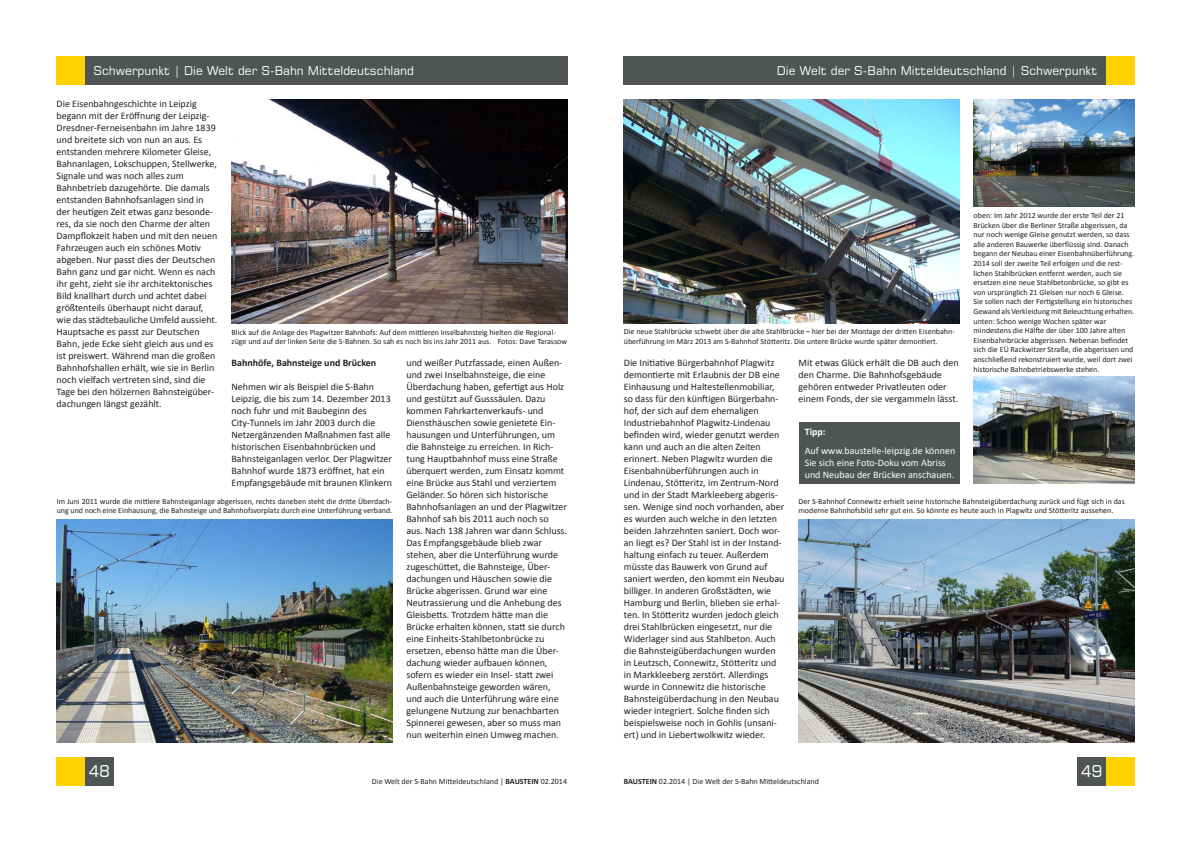
<style>
.page{position:relative;width:1191px;height:842px;background:#fff}
.page>*{position:absolute;margin:0;border:0;box-sizing:border-box;transform-origin:0 0}
.t1{font:16px "Square 721 BT";color:#fff}
.t2{font:12px "Square 721 BT";color:#fff}
.t3{font:10px/12px "Calibri";color:#231f20}
.t4{font:10px/12px "Calibri";color:#fff}
.t5{font:700 10px "Calibri";color:#231f20}
.t6{font:700 10px "Calibri";color:#fff}
.t7{font:8px/9.6px "Calibri";color:#231f20}
.s1{font-weight:700}
</style>
<div class="page">
<div style="left:624px;top:57px;width:482px;height:28px;background:#515455"></div>
<div style="left:85px;top:57px;width:482px;height:28px;background:#515455"></div>
<div style="left:85px;top:757px;width:28px;height:28px;background:#515455"></div>
<div style="left:1077px;top:757px;width:29px;height:28px;background:#515455"></div>
<div style="left:57px;top:57px;width:28px;height:28px;background:#ffd200"></div>
<div style="left:57px;top:757px;width:28px;height:28px;background:#ffd200"></div>
<div style="left:1106px;top:757px;width:28px;height:28px;background:#ffd200"></div>
<div style="left:1106px;top:57px;width:28px;height:28px;background:#ffd200"></div>
<img style="left:624px;top:99px;width:335px;height:224px">
<img style="left:57px;top:519px;width:335px;height:224px">
<img style="left:231px;top:99px;width:336px;height:224px">
<img style="left:798px;top:519px;width:336px;height:224px">
<img style="left:973px;top:99px;width:161px;height:107px">
<img style="left:973px;top:376px;width:161px;height:107px">
<div style="left:798px;top:422px;width:161px;height:61px;background:#515455"></div>
<p class="t2" style="left:94px;top:64px;width:322px">Schwerpunkt | Die Welt der S-Bahn Mitteldeutschland</p>
<p class="t2" style="left:777px;top:64px;width:322px">Die Welt der S-Bahn Mitteldeutschland | Schwerpunkt</p>
<p class="t3" style="left:57px;top:98px;width:162px">Die Eisenbahngeschichte in Leipzig begann mit der Eröffnung der Leipzig-Dresdner-Ferneisenbahn im Jahre 1839 und breitete sich von nun an aus. Es entstanden mehrere Kilometer Gleise, Bahnanlagen, Lokschuppen, Stellwerke, Signale und was noch alles zum Bahnbetrieb dazugehörte. Die damals entstanden Bahnhofsanlagen sind in der heutigen Zeit etwas ganz besonde&shy;res, da sie noch den Charme der alten Dampflokzeit haben und mit den neuen Fahrzeugen auch ein schönes Motiv abgeben. Nur passt dies der Deutschen Bahn ganz und gar nicht. Wenn es nach ihr geht, zieht sie ihr architektonisches Bild knallhart durch und achtet dabei größtenteils überhaupt nicht darauf, wie das städtebauliche Umfeld aussieht.<br>Hauptsache es passt zur Deutschen Bahn, jede Ecke sieht gleich aus und es ist preiswert. Während man die großen Bahnhofshallen erhält, wie sie in Berlin noch vielfach vertreten sind, sind die Tage bei den hölzernen Bahnsteigüber&shy;dachungen längst gezählt.</p>
<p class="t7" style="left:973px;top:211px;width:162px">oben: Im Jahr 2012 wurde der erste Teil der 21<br>Brücken über die Berliner Straße abgerissen, da nur noch wenige Gleise genutzt werden, so dass alle anderen Bauwerke überflüssig sind. Danach begann der Neubau einer Eisenbahnüberführung.<br>2014 soll der zweite Teil erfolgen und die rest&shy;lichen Stahlbrücken entfernt werden, auch sie ersetzen eine neue Stahlbetonbrücke, so gibt es von ursprünglich 21 Gleisen nur noch 6 Gleise.<br>Sie sollen nach der Fertigstellung ein historisches Gewand als Verkleidung mit Beleuchtung erhalten. unten: Schon wenige Wochen später war mindestens die Hälfte der über 100 Jahre alten Eisenbahnbrücke abgerissen. Nebenan befindet sich die EÜ Rackwitzer Straße, die abgerissen und anschließend rekonstruiert wurde, weil dort zwei historische Bahnbetriebswerke stehen.</p>
<p class="t7" style="left:624px;top:327px;width:332px">Die neue Stahlbrücke schwebt über die alte Stahlbrücke – hier bei der Montage der dritten Eisenbahn&shy;überführung im März 2013 am S-Bahnhof Stötteritz. Die untere Brücke wurde später demontiert.</p>
<p class="t7" style="left:232px;top:327px;width:337px">Blick auf die Anlage des Plagwitzer Bahnhofs: Auf dem mittleren Inselbahnsteig hielten die Regional&shy;züge und auf der linken Seite die S-Bahnen. So sah es noch bis ins Jahr 2011 aus. Fotos: Dave Tarassow</p>
<p class="t3" style="left:798px;top:356px;width:161px">Mit etwas Glück erhält die DB auch den den Charme. Die Bahnhofsgebäude gehören entweder Privatleuten oder einem Fonds, der sie vergammeln lässt.</p>
<p class="t3" style="left:406px;top:357px;width:162px">und weißer Putzfassade, einen Außen&shy;und zwei Inselbahnsteige, die eine Überdachung haben, gefertigt aus Holz und gestützt auf Gusssäulen. Dazu kommen Fahrkartenverkaufs- und Diensthäuschen sowie genietete Ein&shy;hausungen und Unterführungen, um die Bahnsteige zu erreichen. In Rich&shy;tung Hauptbahnhof muss eine Straße überquert werden, zum Einsatz kommt eine Brücke aus Stahl und verziertem Geländer. So hören sich historische Bahnhofsanlagen an und der Plagwitzer Bahnhof sah bis 2011 auch noch so aus. Nach 138 Jahren war dann Schluss.<br>Das Empfangsgebäude blieb zwar stehen, aber die Unterführung wurde zugeschüttet, die Bahnsteige, Über&shy;dachungen und Häuschen sowie die Brücke abgerissen. Grund war eine Neutrassierung und die Anhebung des Gleisbetts. Trotzdem hätte man die Brücke erhalten können, statt sie durch eine Einheits-Stahlbetonbrücke zu ersetzen, ebenso hätte man die Über&shy;dachung wieder aufbauen können, sofern es wieder ein Insel- statt zwei Außenbahnsteige geworden wären, und auch die Unterführung wäre eine gelungene Nutzung zur benachbarten Spinnerei gewesen, aber so muss man nun weiterhin einen Umweg machen.</p>
<p class="t3" style="left:624px;top:357px;width:162px">Die Initiative Bürgerbahnhof Plagwitz demontierte mit Erlaubnis der DB eine Einhausung und Haltestellenmobiliar, so dass für den künftigen Bürgerbahn&shy;hof, der sich auf dem ehemaligen Industriebahnhof Plagwitz-Lindenau befinden wird, wieder genutzt werden kann und auch an die alten Zeiten erinnert. Neben Plagwitz wurden die Eisenbahnüberführungen auch in Lindenau, Stötteritz, im Zentrum-Nord und in der Stadt Markleeberg abgeris&shy;sen. Wenige sind noch vorhanden, aber es wurden auch welche in den letzten beiden Jahrzehnten saniert. Doch wor&shy;an liegt es? Der Stahl ist in der Instand&shy;haltung einfach zu teuer. Außerdem müsste das Bauwerk von Grund auf saniert werden, den kommt ein Neubau billiger. In anderen Großstädten, wie Hamburg und Berlin, blieben sie erhal&shy;ten. In Stötteritz wurden jedoch gleich drei Stahlbrücken eingesetzt, nur die Widerlager sind aus Stahlbeton. Auch die Bahnsteigüberdachungen wurden in Leutzsch, Connewitz, Stötteritz und in Markkleeberg zerstört. Allerdings wurde in Connewitz die historische Bahnsteigüberdachung in den Neubau wieder integriert. Solche finden sich beispielsweise noch in Gohlis (unsani&shy;ert) und in Liebertwolkwitz wieder.</p>
<p class="t7" style="left:372px;top:776px;width:197px">Die Welt der S-Bahn Mitteldeutschland | <span class="s1">BAUSTEIN</span> 02.2014</p>
<p class="t7" style="left:624px;top:776px;width:197px"><span class="s1">BAUSTEIN</span> 02.2014 | Die Welt der S-Bahn Mitteldeutschland</p>
<p class="t5" style="left:231px;top:356px;width:146px">Bahnhöfe, Bahnsteige und Brücken</p>
<p class="t3" style="left:231px;top:381px;width:162px">Nehmen wir als Beispiel die S-Bahn Leipzig, die bis zum 14. Dezember 2013 noch fuhr und mit Baubeginn des City-Tunnels im Jahr 2003 durch die Netzergänzenden Maßnahmen fast alle historischen Eisenbahnbrücken und Bahnsteiganlagen verlor. Der Plagwitzer Bahnhof wurde 1873 eröffnet, hat ein Empfangsgebäude mit braunen Klinkern</p>
<p class="t6" style="left:804px;top:425px;width:22px">Tipp:</p>
<p class="t4" style="left:804px;top:445px;width:152px">Auf www.baustelle-leipzig.de können<br>Sie sich eine Foto-Doku vom Abriss und Neubau der Brücken anschauen.</p>
<p class="t7" style="left:57px;top:496px;width:337px">Im Juni 2011 wurde die mittlere Bahnsteiganlage abgerissen, rechts daneben steht die dritte Überdach&shy;ung und noch eine Einhausung, die Bahnsteige und Bahnhofsvorplatz durch eine Unterführung verband.</p>
<p class="t7" style="left:798px;top:496px;width:328px">Der S-Bahnhof Connewitz erhielt seine historische Bahnsteigüberdachung zurück und fügt sich in das moderne Bahnhofsbild sehr gut ein. So könnte es heute auch in Plagwitz und Stötteritz aussehen.</p>
<h1 class="t1" style="left:88px;top:761px;width:23px">48</h1>
<h1 class="t1" style="left:1081px;top:761px;width:23px">49</h1>
</div>
